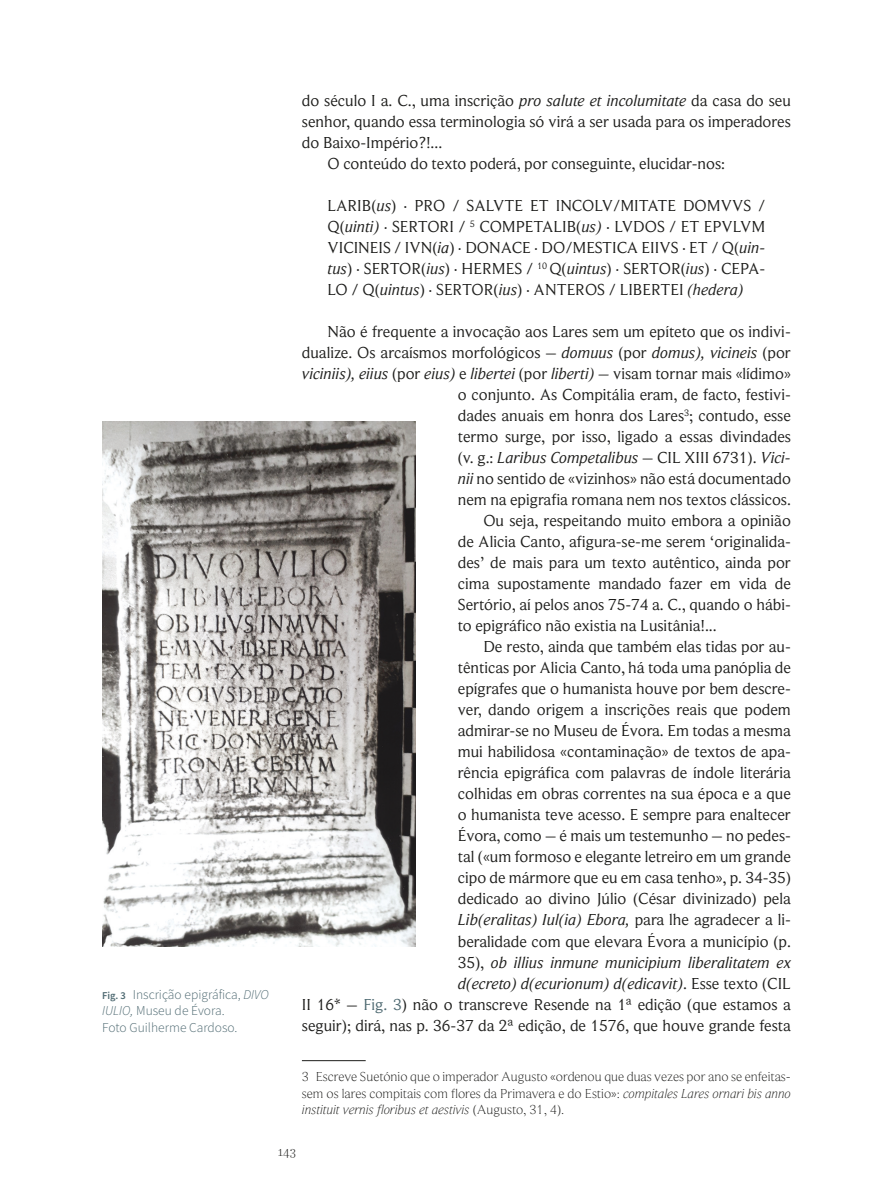
<style>
.page{position:relative;width:893px;height:1191px;background:#fff}
.page>*{position:absolute;margin:0;border:0;box-sizing:border-box;transform-origin:0 0}
.t1{font:16.5px/21px "Beaufort Pro";color:#1d1d1b;text-align:justify}
.t2{font:italic 16.5px "Beaufort Pro";color:#1d1d1b}
.t3{font:300 13.5px/16.5px "Beaufort Pro";color:#1d1d1b;text-align:justify}
.t4{font:13.5px/16.5px "Source Sans Variable";color:#4e6971}
.t5{font:200 13.5px "Operetta 8";color:#1d1d1b}
.s1{font-size:10.5px}
.s2{font-style:italic}
.s3{font-style:normal}
.s4{color:#4e6971}
</style>
<div class="page">
<img style="left:102px;top:421px;width:313px;height:526px">
<hr style="left:302px;top:1060px;width:64px;height:1px;background:#1d1d1b">
<p class="t4" style="left:102px;top:986px;width:168px"><span class="s1">Fig. 3</span> Inscrição epigráfica, <span class="s2">DIVO<br>IULIO,</span> Museu de Évora.<br>Foto Guilherme Cardoso.</p>
<p class="t1" style="left:302px;top:90px;width:491px">do século I a. C., uma inscrição <span class="s2">pro salute et incolumitate</span> da casa do seu</p>
<p class="t1" style="left:302px;top:111px;width:490px">senhor, quando essa terminologia só virá a ser usada para os imperadores</p>
<p class="t1" style="left:302px;top:132px;width:142px">do Baixo-Império?!...</p>
<p class="t1" style="left:327px;top:153px;width:399px">O conteúdo do texto poderá, por conseguinte, elucidar-nos:</p>
<p class="t1" style="left:327px;top:195px;width:439px">LARIB(<span class="s2">us</span>) · PRO / SALVTE ET INCOLV/MITATE DOMVVS / Q(<span class="s2">uinti) ·</span> SERTORI / <sup>5</sup> COMPETALIB(<span class="s2">us)</span> · LVDOS / ET EPVLVM VICINEIS / IVN(<span class="s2">ia</span>) <span class="s2">·</span> DONACE <span class="s2">·</span> DO/MESTICA EIIVS · ET / Q(<span class="s2">uin&shy;tus</span>) · SERTOR(<span class="s2">ius</span>) · HERMES / <sup>10</sup> Q(<span class="s2">uintus</span>) <span class="s2">·</span> SERTOR(<span class="s2">ius</span>) · CEPA-LO / Q(<span class="s2">uintus</span>) · SERTOR(<span class="s2">ius</span>) · ANTEROS / LIBERTEI <span class="s2">(hedera)</span></p>
<p class="t1" style="left:327px;top:321px;width:465px">Não é frequente a invocação aos Lares sem um epíteto que os indivi-</p>
<p class="t1" style="left:302px;top:342px;width:490px">dualize. Os arcaísmos morfológicos – <span class="s2">domuus</span> (por <span class="s2">domus), vicineis</span> (por</p>
<p class="t2" style="left:302px;top:363px;width:490px">viciniis), eiius <span class="s3">(por</span> eius) <span class="s3">e</span> libertei <span class="s3">(por</span> liberti) – <span class="s3">visam tornar mais «lídimo»</span></p>
<p class="t1" style="left:458px;top:384px;width:335px">o conjunto. As Compitália eram, de facto, festivi-</p>
<p class="t1" style="left:458px;top:405px;width:335px">dades anuais em honra dos Lares<sup>3</sup>; contudo, esse</p>
<p class="t1" style="left:458px;top:426px;width:335px">termo surge, por isso, ligado a essas divindades</p>
<p class="t2" style="left:458px;top:447px;width:335px"><span class="s3">(v. g.:</span> Laribus Competalibus <span class="s3">– CIL XIII 6731).</span> Vici-</p>
<p class="t1" style="left:458px;top:468px;width:335px"><span class="s2">nii</span> no sentido de «vizinhos» não está documentado</p>
<p class="t1" style="left:458px;top:489px;width:335px">nem na epigrafia romana nem nos textos clássicos.</p>
<p class="t1" style="left:483px;top:510px;width:309px">Ou seja, respeitando muito embora a opinião</p>
<p class="t1" style="left:458px;top:531px;width:335px">de Alicia Canto, afigura-se-me serem ‘originalida-</p>
<p class="t1" style="left:458px;top:552px;width:335px">des’ de mais para um texto autêntico, ainda por</p>
<p class="t1" style="left:458px;top:573px;width:335px">cima supostamente mandado fazer em vida de</p>
<p class="t1" style="left:458px;top:594px;width:335px">Sertório, aí pelos anos 75-74 a. C., quando o hábi-</p>
<p class="t1" style="left:458px;top:615px;width:260px">to epigráfico não existia na Lusitânia!...</p>
<p class="t1" style="left:483px;top:636px;width:309px">De resto, ainda que também elas tidas por au-</p>
<p class="t1" style="left:458px;top:657px;width:335px">tênticas por Alicia Canto, há toda uma panóplia de</p>
<p class="t1" style="left:458px;top:678px;width:335px">epígrafes que o humanista houve por bem descre-</p>
<p class="t1" style="left:458px;top:699px;width:335px">ver, dando origem a inscrições reais que podem</p>
<p class="t1" style="left:458px;top:720px;width:335px">admirar-se no Museu de Évora. Em todas a mesma</p>
<p class="t1" style="left:458px;top:741px;width:335px">mui habilidosa «contaminação» de textos de apa-</p>
<p class="t1" style="left:458px;top:762px;width:335px">rência epigráfica com palavras de índole literária</p>
<p class="t1" style="left:458px;top:783px;width:335px">colhidas em obras correntes na sua época e a que</p>
<p class="t1" style="left:458px;top:804px;width:335px">o humanista teve acesso. E sempre para enaltecer</p>
<p class="t1" style="left:458px;top:825px;width:335px">Évora, como – é mais um testemunho – no pedes-</p>
<p class="t1" style="left:458px;top:846px;width:335px">tal («um formoso e elegante letreiro em um grande</p>
<p class="t1" style="left:458px;top:867px;width:335px">cipo de mármore que eu em casa tenho», p. 34-35)</p>
<p class="t1" style="left:458px;top:888px;width:335px">dedicado ao divino Júlio (César divinizado) pela</p>
<p class="t2" style="left:458px;top:909px;width:335px">Lib(eralitas) Iul(ia) Ebora, <span class="s3">para lhe agradecer a li-</span></p>
<p class="t1" style="left:458px;top:930px;width:335px">beralidade com que elevara Évora a município (p.</p>
<p class="t2" style="left:458px;top:951px;width:335px"><span class="s3">35),</span> ob illius inmune municipium liberalitatem ex</p>
<p class="t2" style="left:458px;top:972px;width:335px">d(ecreto) d(ecurionum) d(edicavit)<span class="s3">. Esse texto (CIL</span></p>
<p class="t1" style="left:302px;top:993px;width:491px">II 16* – <span class="s4">Fig. 3</span>) não o transcreve Resende na 1ª edição (que estamos a</p>
<p class="t1" style="left:302px;top:1014px;width:491px">seguir); dirá, nas p. 36-37 da 2ª edição, de 1576, que houve grande festa</p>
<p class="t3" style="left:302px;top:1068px;width:490px">3 Escreve Suetónio que o imperador Augusto «ordenou que duas vezes por ano se enfeitas&shy;sem os lares compitais com flores da Primavera e do Estio»: <span class="s2">compitales Lares ornari bis anno instituit vernis floribus et aestivis</span> (Augusto, 31, 4).</p>
<p class="t5" style="left:278px;top:1140px;width:19px">143</p>
</div>
